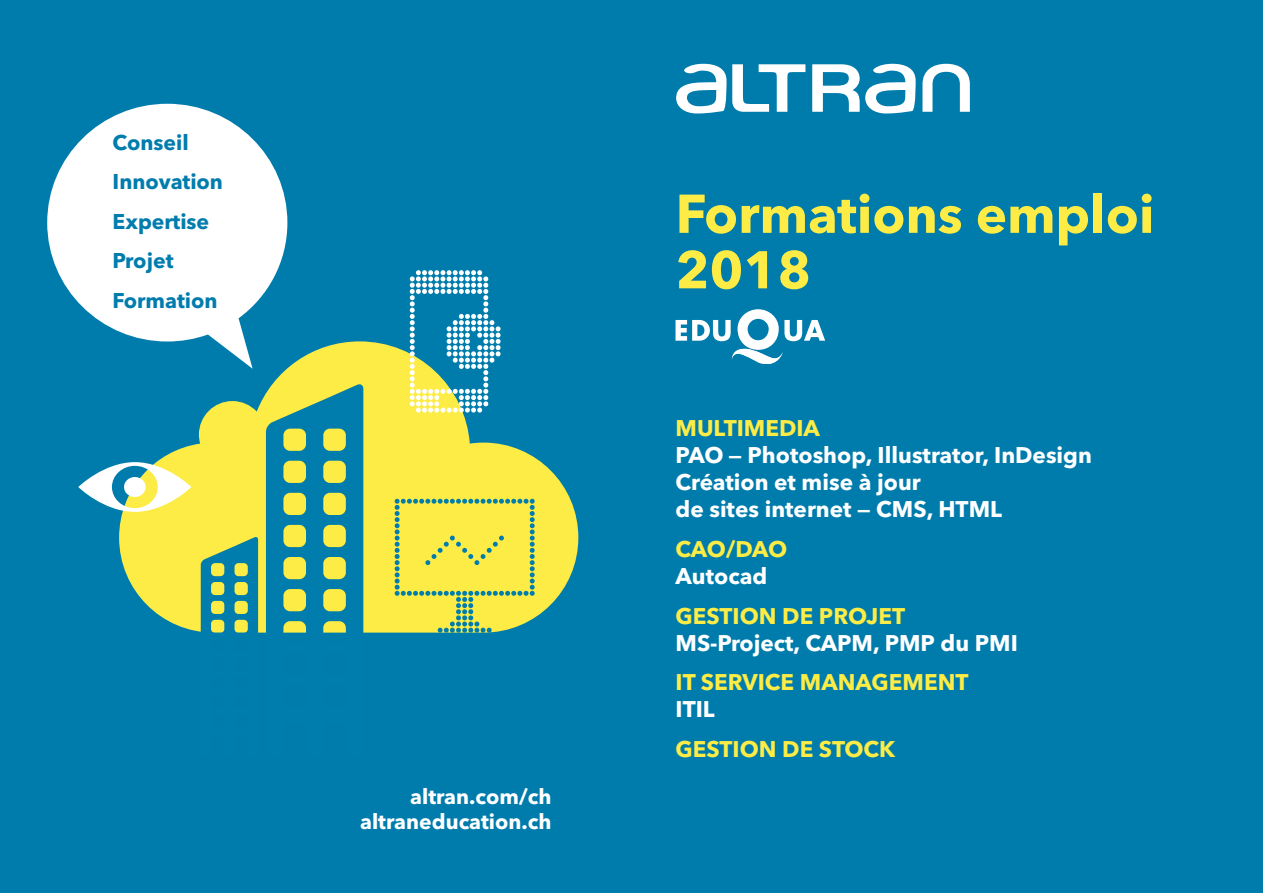
<style>
.page{position:relative;width:1263px;height:893px;background:#007cac}
.page>*{position:absolute;margin:0;border:0;box-sizing:border-box;transform-origin:0 0}
.t1{font:700 52.5px/55.5px "Avenir Next LT Pro";color:#fcec45}
.t2{font:700 22.5px/27px "Avenir Next LT Pro";color:#fff}
.t3{font:700 22.5px "Avenir Next LT Pro";color:#fcec45}
.t4{font:700 21.15px/39.6px "Avenir Next LT Pro";color:#007cad}
.t5{font:700 21.15px/25.3px "Avenir Next LT Pro";color:#fff;text-align:right}
.s1{font-size:54px}
</style>
<div class="page">
<svg style="left:119px;top:341px;width:459px;height:292px;fill:#fcec45"></svg>
<svg style="left:410px;top:270px;width:91px;height:143px"></svg>
<svg style="left:675px;top:309px;width:150px;height:55px"></svg>
<svg style="left:676px;top:64px;width:129px;height:49px"></svg>
<svg style="left:922px;top:64px;width:48px;height:48px"></svg>
<svg style="left:812px;top:64px;width:104px;height:49px"></svg>
<svg style="left:47px;top:104px;width:240px;height:265px;fill:#fff"></svg>
<svg style="left:78px;top:462px;width:113px;height:50px"></svg>
<svg style="left:266px;top:383px;width:97px;height:250px"></svg>
<svg style="left:201px;top:536px;width:57px;height:97px"></svg>
<svg style="left:395px;top:499px;width:140px;height:134px;background:#dbdd52"></svg>
<p class="t4" style="left:113px;top:122px;width:78px">Conseil</p>
<p class="t4" style="left:113px;top:162px;width:112px">Innovation<br>Expertise<br>Projet<br>Formation</p>
<p class="t5" style="left:360px;top:784px;width:193px">altran.com/ch altraneducation.ch</p>
<h1 class="t1" style="left:675px;top:186px;width:480px"><span class="s1">For</span>mations emploi<br>2018</h1>
<p class="t3" style="left:675px;top:414px;width:146px">MULTIMEDIA</p>
<p class="t2" style="left:675px;top:442px;width:418px">PAO — Photoshop, Illustrator, InDesign<br>Création et mise à jour<br>de sites internet — CMS, HTML</p>
<p class="t3" style="left:675px;top:535px;width:113px">CAO/DAO</p>
<p class="t2" style="left:675px;top:562px;width:93px">Autocad</p>
<p class="t3" style="left:675px;top:602px;width:231px">GESTION DE PROJET</p>
<p class="t2" style="left:675px;top:629px;width:344px">MS-Project, CAPM, PMP du PMI</p>
<p class="t3" style="left:675px;top:669px;width:294px">IT SERVICE MANAGEMENT</p>
<p class="t2" style="left:675px;top:696px;width:41px">ITIL</p>
<p class="t3" style="left:675px;top:735px;width:221px">GESTION DE STOCK</p>
</div>
